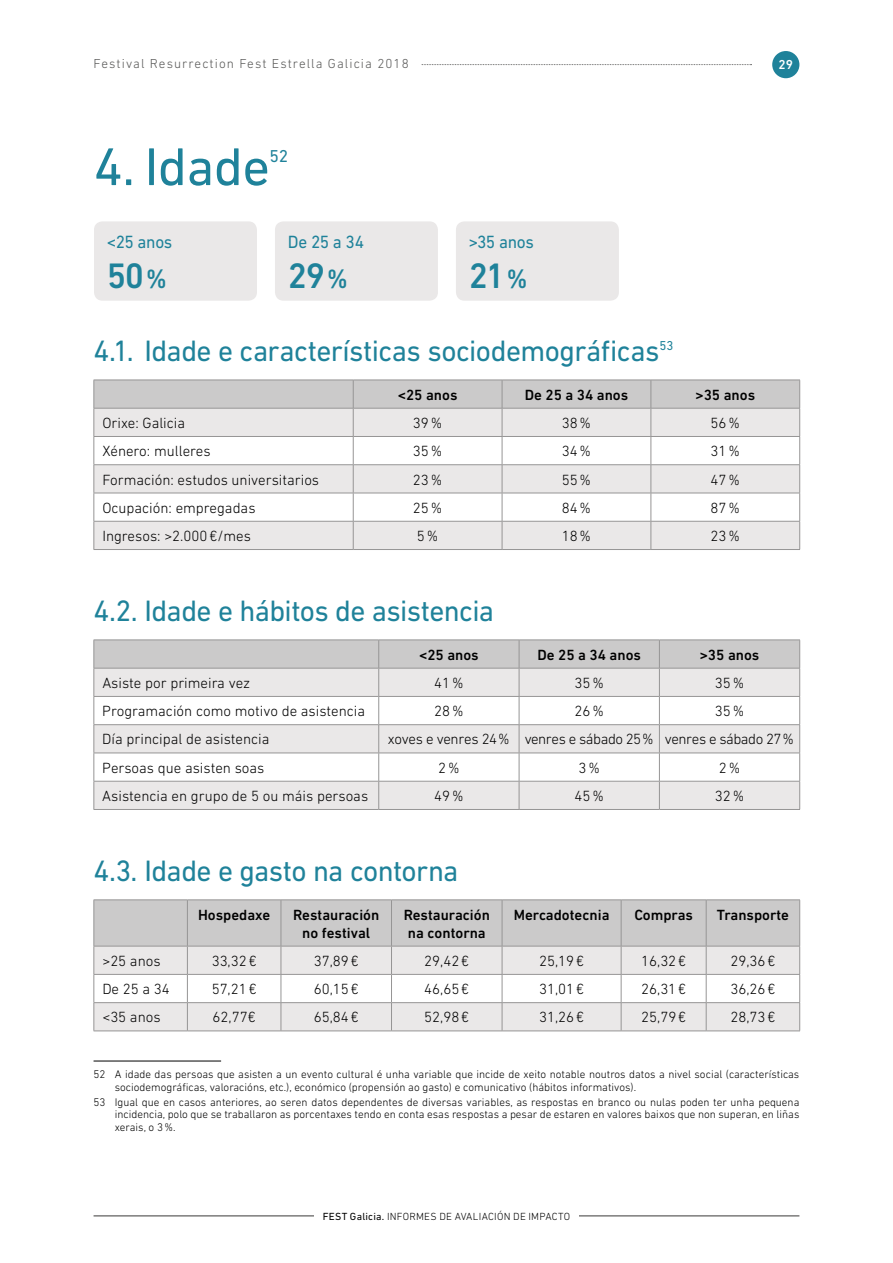
<style>
.page{position:relative;width:893px;height:1263px;background:#fff}
.page>*{position:absolute;margin:0;border:0;box-sizing:border-box;transform-origin:0 0}
.t1{font:54px "DIN Next LT Pro";letter-spacing:-.01em;color:#1f829a}
.t2{font:500 36px "DIN Next LT Pro";color:#1f829a}
.t3{font:30px "DIN Next LT Pro";letter-spacing:-.02em;color:#1f829a}
.t4{font:18px "DIN Next LT Pro";letter-spacing:-.02em;color:#1f829a;scale:.96 1}
.t5{font:17.55px "DIN Next LT Pro";color:#1f829a}
.t6{font:300 15px "DIN Next LT Pro";color:#000}
.t7{font:500 15px/18px "DIN Next LT Pro";color:#000;text-align:center}
.t8{font:300 15px "DIN Next LT Pro";letter-spacing:-.025em;color:#000}
.t9{font:300 13.2px "DIN Next LT Pro";letter-spacing:.08em;color:#575756}
.t10{font:500 13.2px "DIN Next LT Pro";color:#fff}
.t11{font:13.05px "DIN Next LT Pro";color:#1f829a}
.t12{font:300 11.25px/12.8px "DIN Next LT Pro";color:#000}
.t13{font:300 10.5px "DIN Next LT Pro";letter-spacing:.02em;color:#000}
.s1{font-size:27px}
.s2{font-weight:400}
</style>
<div class="page">
<hr style="left:94px;top:549px;width:259px;height:1px;background:#969595">
<hr style="left:353px;top:549px;width:149px;height:1px;background:#969595">
<hr style="left:502px;top:549px;width:149px;height:1px;background:#969595">
<hr style="left:651px;top:549px;width:149px;height:1px;background:#969595">
<svg style="left:94px;top:380px;width:706px;height:169px"></svg>
<hr style="left:94px;top:809px;width:285px;height:1px;background:#969595">
<hr style="left:379px;top:809px;width:140px;height:1px;background:#969595">
<hr style="left:519px;top:809px;width:140px;height:1px;background:#969595">
<hr style="left:659px;top:809px;width:141px;height:1px;background:#969595">
<svg style="left:94px;top:640px;width:706px;height:169px"></svg>
<hr style="left:94px;top:899px;width:93px;height:1px;background:#969595">
<hr style="left:187px;top:899px;width:94px;height:1px;background:#969595">
<hr style="left:281px;top:899px;width:110px;height:1px;background:#969595">
<hr style="left:391px;top:899px;width:111px;height:1px;background:#969595">
<hr style="left:502px;top:899px;width:119px;height:1px;background:#969595">
<hr style="left:621px;top:899px;width:85px;height:1px;background:#969595">
<hr style="left:706px;top:899px;width:94px;height:1px;background:#969595">
<hr style="left:94px;top:1030px;width:93px;height:1px;background:#969595">
<hr style="left:187px;top:1030px;width:94px;height:1px;background:#969595">
<hr style="left:281px;top:1030px;width:110px;height:1px;background:#969595">
<hr style="left:391px;top:1030px;width:111px;height:1px;background:#969595">
<hr style="left:502px;top:1030px;width:119px;height:1px;background:#969595">
<hr style="left:621px;top:1030px;width:85px;height:1px;background:#969595">
<hr style="left:706px;top:1030px;width:94px;height:1px;background:#969595">
<svg style="left:94px;top:900px;width:706px;height:130px"></svg>
<hr style="left:94px;top:1061px;width:127px;height:1px;background:#000">
<div style="left:94px;top:221px;width:163px;height:80px;background:#eae8e8;border-radius:9px"></div>
<div style="left:275px;top:221px;width:163px;height:80px;background:#eae8e8;border-radius:9px"></div>
<div style="left:456px;top:221px;width:163px;height:80px;background:#eae8e8;border-radius:9px"></div>
<hr style="left:94px;top:1215px;width:705px;height:1px;background:#3a3938">
<div style="left:314px;top:1212px;width:265px;height:8px;background:#fff"></div>
<div style="left:772px;top:51px;width:27px;height:27px;background:#1f829a;border-radius:50%"></div>
<svg style="left:421px;top:64px;width:330px;height:1px"></svg>
<p class="t9" style="left:94px;top:56px;width:317px">Festival Resurrection Fest Estrella Galicia 2018</p>
<p class="t10" style="left:779px;top:57px;width:16px">29</p>
<h1 class="t1" style="left:94px;top:136px;width:178px">4. Idade</h1>
<h3 class="t5" style="left:270px;top:145px;width:20px">52</h3>
<h3 class="t4" style="left:107px;top:231px;width:70px">&lt;25 anos</h3>
<h2 class="t2" style="left:107px;top:255px;width:62px">50<span class="s1">%</span></h2>
<h3 class="t4" style="left:288px;top:231px;width:81px">De 25 a 34</h3>
<h2 class="t2" style="left:288px;top:255px;width:62px">29<span class="s1">%</span></h2>
<h3 class="t4" style="left:469px;top:231px;width:69px">&gt;35 anos</h3>
<h2 class="t2" style="left:469px;top:255px;width:60px">21<span class="s1">%</span></h2>
<h3 class="t3" style="left:94px;top:333px;width:567px">4.1. Idade e características sociodemográficas</h3>
<p class="t11" style="left:659px;top:338px;width:15px">53</p>
<h3 class="t7" style="left:398px;top:385px;width:61px">&lt;25 anos</h3>
<h3 class="t7" style="left:525px;top:385px;width:105px">De 25 a 34 anos</h3>
<h3 class="t7" style="left:695px;top:385px;width:61px">&gt;35 anos</h3>
<h3 class="t6" style="left:102px;top:414px;width:84px">Orixe: Galicia</h3>
<h3 class="t6" style="left:413px;top:414px;width:31px">39%</h3>
<h3 class="t6" style="left:562px;top:414px;width:31px">38%</h3>
<h3 class="t6" style="left:711px;top:414px;width:31px">56%</h3>
<h3 class="t6" style="left:102px;top:442px;width:110px">Xénero: mulleres</h3>
<h3 class="t6" style="left:413px;top:442px;width:31px">35%</h3>
<h3 class="t6" style="left:562px;top:442px;width:31px">34%</h3>
<h3 class="t6" style="left:711px;top:442px;width:31px">31%</h3>
<h3 class="t6" style="left:102px;top:471px;width:218px">Formación: estudos universitarios</h3>
<h3 class="t6" style="left:413px;top:471px;width:31px">23%</h3>
<h3 class="t6" style="left:562px;top:471px;width:31px">55%</h3>
<h3 class="t6" style="left:711px;top:471px;width:31px">47%</h3>
<h3 class="t6" style="left:102px;top:499px;width:155px">Ocupación: empregadas</h3>
<h3 class="t6" style="left:413px;top:499px;width:31px">25%</h3>
<h3 class="t6" style="left:562px;top:499px;width:31px">84%</h3>
<h3 class="t6" style="left:711px;top:499px;width:31px">87%</h3>
<h3 class="t6" style="left:102px;top:527px;width:150px">Ingresos: &gt;2.000€/mes</h3>
<h3 class="t6" style="left:417px;top:527px;width:23px">5%</h3>
<h3 class="t6" style="left:562px;top:527px;width:31px">18%</h3>
<h3 class="t6" style="left:711px;top:527px;width:31px">23%</h3>
<h3 class="t3" style="left:94px;top:593px;width:402px">4.2. Idade e hábitos de asistencia</h3>
<h3 class="t7" style="left:419px;top:645px;width:61px">&lt;25 anos</h3>
<h3 class="t7" style="left:537px;top:645px;width:105px">De 25 a 34 anos</h3>
<h3 class="t7" style="left:700px;top:645px;width:61px">&gt;35 anos</h3>
<h3 class="t6" style="left:102px;top:674px;width:149px">Asiste por primeira vez</h3>
<h3 class="t6" style="left:434px;top:674px;width:31px">41%</h3>
<h3 class="t6" style="left:574px;top:674px;width:31px">35%</h3>
<h3 class="t6" style="left:715px;top:674px;width:31px">35%</h3>
<h3 class="t6" style="left:102px;top:702px;width:264px">Programación como motivo de asistencia</h3>
<h3 class="t6" style="left:434px;top:702px;width:31px">28%</h3>
<h3 class="t6" style="left:574px;top:702px;width:31px">26%</h3>
<h3 class="t6" style="left:715px;top:702px;width:31px">35%</h3>
<h3 class="t6" style="left:102px;top:731px;width:169px">Día principal de asistencia</h3>
<h3 class="t8" style="left:388px;top:731px;width:408px">xoves e venres 24% venres e sábado 25% venres e sábado 27%</h3>
<h3 class="t6" style="left:102px;top:759px;width:164px">Persoas que asisten soas</h3>
<h3 class="t6" style="left:438px;top:759px;width:23px">2%</h3>
<h3 class="t6" style="left:578px;top:759px;width:23px">3%</h3>
<h3 class="t6" style="left:719px;top:759px;width:23px">2%</h3>
<h3 class="t6" style="left:102px;top:787px;width:267px">Asistencia en grupo de 5 ou máis persoas</h3>
<h3 class="t6" style="left:434px;top:787px;width:31px">49%</h3>
<h3 class="t6" style="left:574px;top:787px;width:31px">45%</h3>
<h3 class="t6" style="left:715px;top:787px;width:31px">32%</h3>
<h3 class="t3" style="left:94px;top:853px;width:366px">4.3. Idade e gasto na contorna</h3>
<h3 class="t7" style="left:198px;top:905px;width:74px">Hospedaxe</h3>
<h3 class="t7" style="left:293px;top:905px;width:88px">Restauración no festival</h3>
<h3 class="t7" style="left:404px;top:905px;width:88px;text-align:left">Restauración na contorna</h3>
<h3 class="t7" style="left:514px;top:905px;width:97px">Mercadotecnia</h3>
<h3 class="t7" style="left:634px;top:905px;width:60px">Compras</h3>
<h3 class="t7" style="left:717px;top:905px;width:74px">Transporte</h3>
<h3 class="t6" style="left:102px;top:952px;width:60px">&gt;25 anos</h3>
<h3 class="t6" style="left:212px;top:952px;width:46px">33,32€</h3>
<h3 class="t6" style="left:314px;top:952px;width:46px">37,89€</h3>
<h3 class="t6" style="left:424px;top:952px;width:46px">29,42€</h3>
<h3 class="t6" style="left:539px;top:952px;width:46px">25,19€</h3>
<h3 class="t6" style="left:641px;top:952px;width:46px">16,32€</h3>
<h3 class="t6" style="left:730px;top:952px;width:46px">29,36€</h3>
<h3 class="t6" style="left:102px;top:980px;width:69px">De 25 a 34</h3>
<h3 class="t6" style="left:212px;top:980px;width:46px">57,21€</h3>
<h3 class="t6" style="left:314px;top:980px;width:46px">60,15€</h3>
<h3 class="t6" style="left:424px;top:980px;width:46px">46,65€</h3>
<h3 class="t6" style="left:539px;top:980px;width:46px">31,01€</h3>
<h3 class="t6" style="left:641px;top:980px;width:46px">26,31€</h3>
<h3 class="t6" style="left:730px;top:980px;width:46px">36,26€</h3>
<h3 class="t6" style="left:102px;top:1009px;width:60px">&lt;35 anos</h3>
<h3 class="t6" style="left:213px;top:1009px;width:45px">62,77€</h3>
<h3 class="t6" style="left:314px;top:1009px;width:46px">65,84€</h3>
<h3 class="t6" style="left:424px;top:1009px;width:46px">52,98€</h3>
<h3 class="t6" style="left:539px;top:1009px;width:46px">31,26€</h3>
<h3 class="t6" style="left:641px;top:1009px;width:46px">25,79€</h3>
<h3 class="t6" style="left:730px;top:1009px;width:46px">28,73€</h3>
<p class="t12" style="left:115px;top:1068px;width:686px;text-indent:-21px">52 A idade das persoas que asisten a un evento cultural é unha variable que incide de xeito notable noutros datos a nivel social (características sociodemográficas, valoracións, etc.), económico (propensión ao gasto) e comunicativo (hábitos informativos).</p>
<p class="t12" style="left:115px;top:1095px;width:686px;text-align:justify;text-indent:-21px">53 Igual que en casos anteriores, ao seren datos dependentes de diversas variables, as respostas en branco ou nulas poden ter unha pequena incidencia, polo que se traballaron as porcentaxes tendo en conta esas respostas a pesar de estaren en valores baixos que non superan, en liñas xerais, o 3%.</p>
<p class="t13" style="left:323px;top:1210px;width:249px"><span class="s2">FEST Galicia.</span> INFORMES DE AVALIACIÓN DE IMPACTO</p>
</div>
